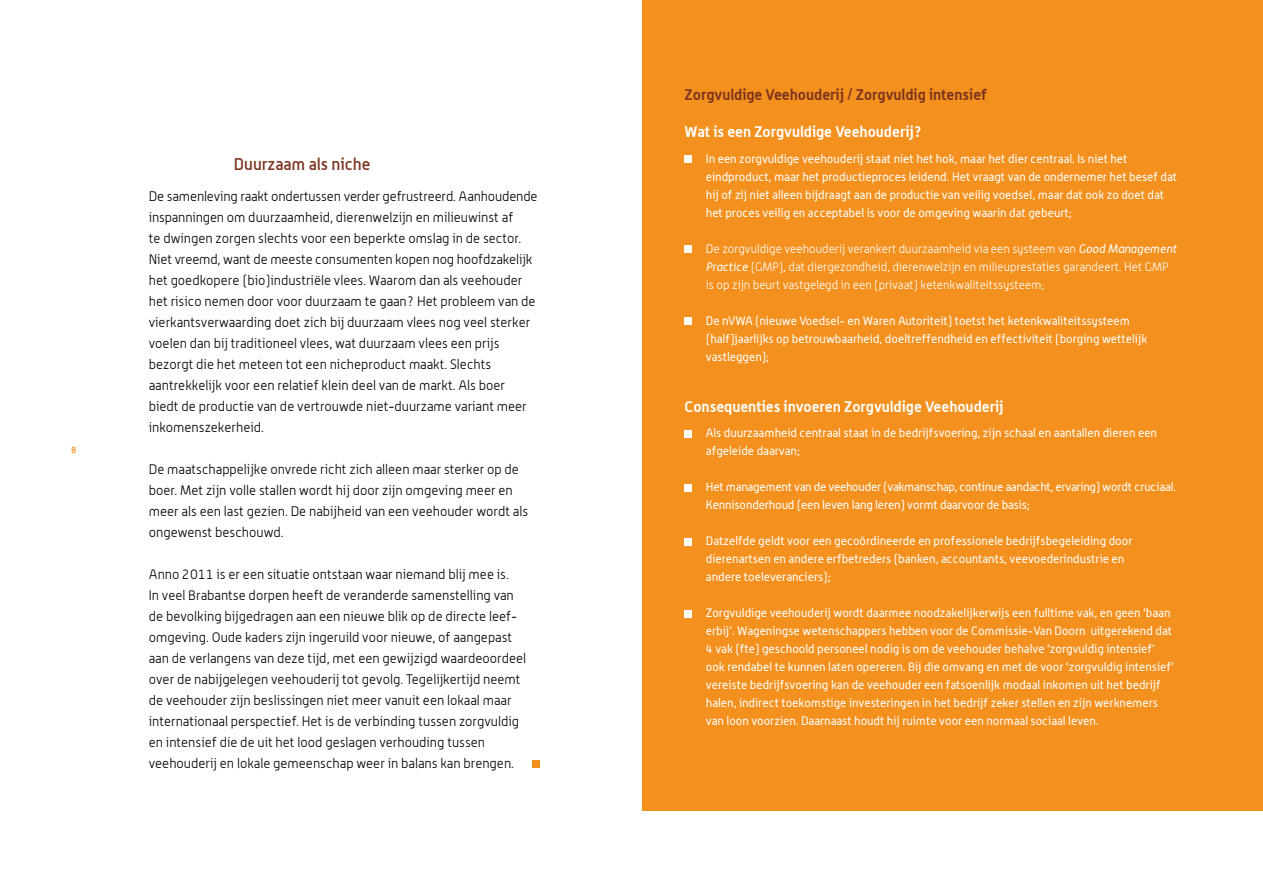
<style>
.page{position:relative;width:1263px;height:893px;background:#fff}
.page>*{position:absolute;margin:0;border:0;box-sizing:border-box;transform-origin:0 0}
.t1{font:500 16.5px "Alwyn";color:#7c3520}
.t2{font:700 15px "Alwyn";color:#fff}
.t3{font:700 15px "Alwyn";color:#7c3520}
.t4{font:300 13.5px/21px "Alwyn";color:#000}
.t5{font:12px/18px "Alwyn";color:#fff}
.t6{font:300 12px/18px "Alwyn";color:#fff}
.t7{font:500 9px "Alwyn";color:#f4901d}
.s1{font-weight:400;font-style:italic}
</style>
<div class="page">
<div style="left:642px;top:0;width:621px;height:810px;background:#f4901d"></div>
<div style="left:533px;top:761px;width:7px;height:7px;background:#f4901d"></div>
<div style="left:685px;top:155px;width:7px;height:8px;background:#fff"></div>
<div style="left:685px;top:245px;width:7px;height:8px;background:#fff"></div>
<div style="left:685px;top:317px;width:7px;height:8px;background:#fff"></div>
<div style="left:685px;top:430px;width:7px;height:7px;background:#fff"></div>
<div style="left:685px;top:484px;width:7px;height:7px;background:#fff"></div>
<div style="left:685px;top:538px;width:7px;height:7px;background:#fff"></div>
<div style="left:685px;top:610px;width:7px;height:7px;background:#fff"></div>
<p class="t7" style="left:71px;top:444px;width:7px">8</p>
<h1 class="t1" style="left:234px;top:154px;width:138px">Duurzaam als niche</h1>
<p class="t4" style="left:149px;top:186px;width:390px">De samenleving raakt ondertussen verder gefrustreerd. Aanhoudende inspanningen om duurzaamheid, dierenwelzijn en milieuwinst af<br>te dwingen zorgen slechts voor een beperkte omslag in de sector.<br>Niet vreemd, want de meeste consumenten kopen nog hoofdzakelijk het goedkopere (bio)industriële vlees. Waarom dan als veehouder het risico nemen door voor duurzaam te gaan? Het probleem van de vierkantsverwaarding doet zich bij duurzaam vlees nog veel sterker voelen dan bij traditioneel vlees, wat duurzaam vlees een prijs bezorgt die het meteen tot een nicheproduct maakt. Slechts aantrekkelijk voor een relatief klein deel van de markt. Als boer biedt de productie van de vertrouwde niet-duurzame variant meer inkomenszekerheid.</p>
<p class="t4" style="left:149px;top:459px;width:381px">De maatschappelijke onvrede richt zich alleen maar sterker op de boer. Met zijn volle stallen wordt hij door zijn omgeving meer en meer als een last gezien. De nabijheid van een veehouder wordt als ongewenst beschouwd.</p>
<p class="t4" style="left:149px;top:564px;width:379px">Anno 2011 is er een situatie ontstaan waar niemand blij mee is.<br>In veel Brabantse dorpen heeft de veranderde samenstelling van de bevolking bijgedragen aan een nieuwe blik op de directe leef&shy;omgeving. Oude kaders zijn ingeruild voor nieuwe, of aangepast aan de verlangens van deze tijd, met een gewijzigd waardeoordeel over de nabijgelegen veehouderij tot gevolg. Tegelijkertijd neemt de veehouder zijn beslissingen niet meer vanuit een lokaal maar internationaal perspectief. Het is de verbinding tussen zorgvuldig en intensief die de uit het lood geslagen verhouding tussen veehouderij en lokale gemeenschap weer in balans kan brengen.</p>
<p class="t3" style="left:685px;top:85px;width:304px">Zorgvuldige Veehouderij / Zorgvuldig intensief</p>
<p class="t2" style="left:685px;top:123px;width:239px">Wat is een Zorgvuldige Veehouderij?</p>
<p class="t5" style="left:706px;top:149px;width:473px">In een zorgvuldige veehouderij staat niet het hok, maar het dier centraal. Is niet het eindproduct, maar het productieproces leidend. Het vraagt van de ondernemer het besef dat hij of zij niet alleen bijdraagt aan de productie van veilig voedsel, maar dat ook zo doet dat het proces veilig en acceptabel is voor de omgeving waarin dat gebeurt;</p>
<p class="t6" style="left:706px;top:239px;width:472px">De zorgvuldige veehouderij verankert duurzaamheid via een systeem van <span class="s1">Good Management<br>Practice</span> (GMP), dat diergezondheid, dierenwelzijn en milieuprestaties garandeert. Het GMP is op zijn beurt vastgelegd in een (privaat) ketenkwaliteitssysteem;</p>
<p class="t5" style="left:706px;top:311px;width:443px">De nVWA (nieuwe Voedsel- en Waren Autoriteit) toetst het ketenkwaliteitssysteem (half)jaarlijks op betrouwbaarheid, doeltreffendheid en effectiviteit (borging wettelijk vastleggen);</p>
<p class="t2" style="left:685px;top:397px;width:320px">Consequenties invoeren Zorgvuldige Veehouderij</p>
<p class="t5" style="left:706px;top:424px;width:453px">Als duurzaamheid centraal staat in de bedrijfsvoering, zijn schaal en aantallen dieren een afgeleide daarvan;</p>
<p class="t5" style="left:706px;top:478px;width:472px">Het management van de veehouder (vakmanschap, continue aandacht, ervaring) wordt cruciaal.<br>Kennisonderhoud (een leven lang leren) vormt daarvoor de basis;</p>
<p class="t5" style="left:706px;top:532px;width:428px">Datzelfde geldt voor een gecoördineerde en professionele bedrijfsbegeleiding door dierenartsen en andere erfbetreders (banken, accountants, veevoederindustrie en andere toeleveranciers);</p>
<p class="t5" style="left:706px;top:604px;width:469px">Zorgvuldige veehouderij wordt daarmee noodzakelijkerwijs een fulltime vak, en geen ‘baan erbij’. Wageningse wetenschappers hebben voor de Commissie-Van Doorn uitgerekend dat 4 vak (fte) geschoold personeel nodig is om de veehouder behalve ‘zorgvuldig intensief’ ook rendabel te kunnen laten opereren. Bij die omvang en met de voor ‘zorgvuldig intensief’ vereiste bedrijfsvoering kan de veehouder een fatsoenlijk modaal inkomen uit het bedrijf halen, indirect toekomstige investeringen in het bedrijf zeker stellen en zijn werknemers van loon voorzien. Daarnaast houdt hij ruimte voor een normaal sociaal leven.</p>
</div>
